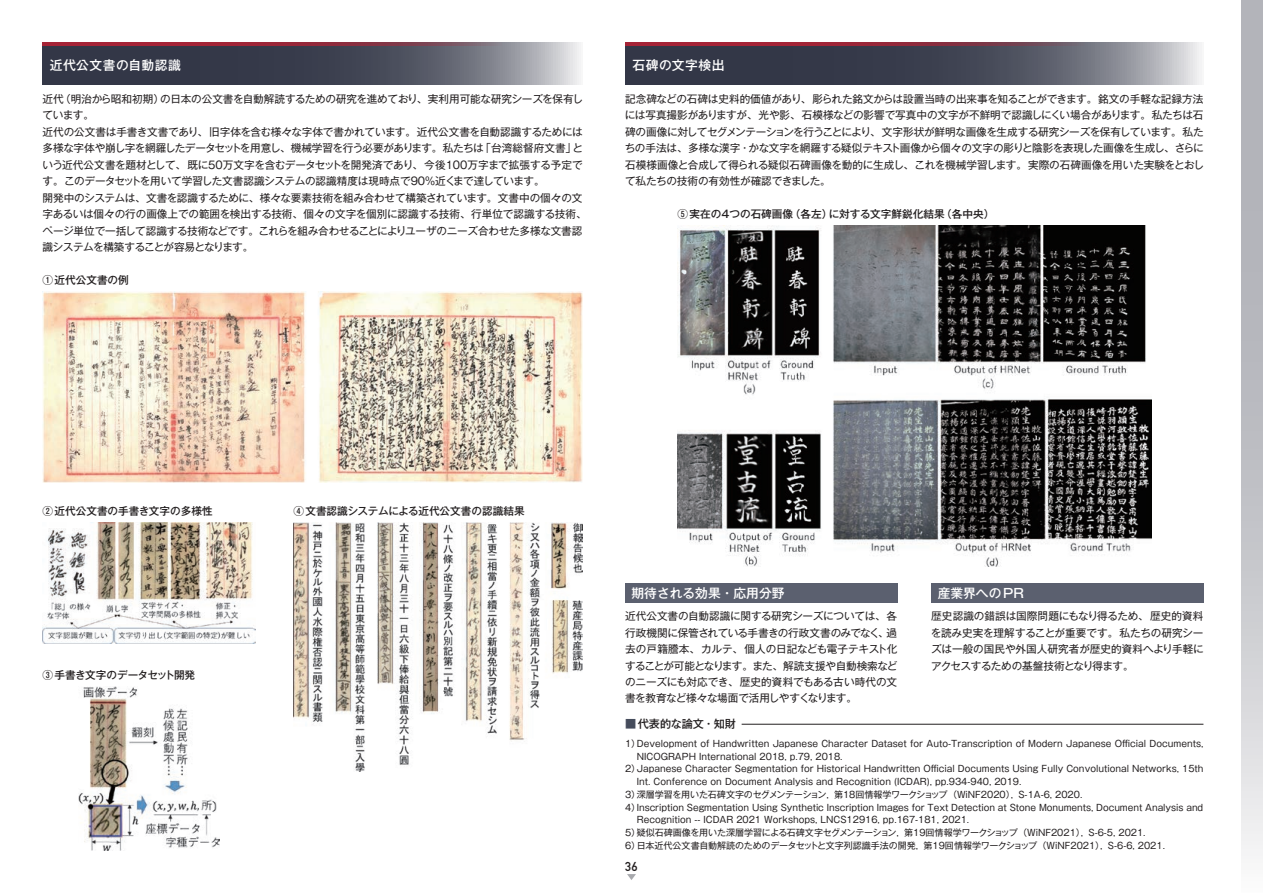
<style>
.page{position:relative;width:1263px;height:893px;background:#fff}
.page>*{position:absolute;margin:0;border:0;box-sizing:border-box;transform-origin:0 0}
.t1{font:500 12.75px "Gothic MB101 Pro";letter-spacing:.005em;color:#fff}
.t2{font:500 12.75px "Gothic MB101 Pro";letter-spacing:.03em;color:#fff}
.t3{font:500 12.75px "Gothic MB101 Pro";letter-spacing:.035em;color:#fff}
.t4{font:12.75px "DIN Mittelschrift Std";color:#231f20}
.t5{font:500 11.1px "Gothic MB101 Pro";color:#231f20}
.t6{font:10.65px/16.5px "Gothic MB101 Pro";letter-spacing:-.02em;color:#231f20;text-align:justify}
.t7{font:500 10.65px "Gothic MB101 Pro";color:#231f20}
.t8{font:500 10.65px "Gothic MB101 Pro";letter-spacing:-.025em;color:#231f20}
.t9{font:9px "Gothic MB101 Pro";color:#231f20}
.s1{color:#454c5c}
</style>
<div class="page">
<svg style="left:1242px;top:0;width:21px;height:856px;background:#c3c4c9"></svg>
<svg style="left:43px;top:43px;width:538px;height:42px;background:#545865"></svg>
<hr style="left:43px;top:43px;width:459px;height:3px;background:#c21f32">
<svg style="left:625px;top:43px;width:577px;height:42px;background:#555865"></svg>
<hr style="left:625px;top:43px;width:459px;height:3px;background:#c21f32">
<hr style="left:742px;top:724px;width:461px;height:1px;background:#231f20">
<div style="left:625px;top:583px;width:272px;height:19px;background:#5b606f"></div>
<div style="left:931px;top:583px;width:272px;height:19px;background:#5b606f"></div>
<img style="left:43px;top:292px;width:540px;height:190px">
<img style="left:677px;top:226px;width:474px;height:340px">
<img style="left:43px;top:522px;width:212px;height:122px">
<img style="left:78px;top:687px;width:141px;height:163px">
<img style="left:293px;top:522px;width:290px;height:250px">
<svg style="left:627px;top:874px;width:9px;height:6px"></svg>
<p class="t2" style="left:50px;top:55px;width:132px">近代公文書の自動認識</p>
<p class="t3" style="left:632px;top:55px;width:93px">石碑の文字検出</p>
<p class="t6" style="left:42px;top:89px;width:546px;text-align:left">近代（明治から昭和初期）の日本の公文書を自動解読するための研究を進めており、実利用可能な研究シーズを保有しています。<br>近代の公文書は手書き文書であり、旧字体を含む様々な字体で書かれています。近代公文書を自動認識するためには多様な字体や崩し字を網羅したデータセットを用意し、機械学習を行う必要があります。私たちは「台湾総督府文書」という近代公文書を題材として、既に50万文字を含むデータセットを開発済であり、今後100万字まで拡張する予定です。このデータセットを用いて学習した文書認識システムの認識精度は現時点で90％近くまで達しています。<br>開発中のシステムは、文書を認識するために、様々な要素技術を組み合わせて構築されています。文書中の個々の文字あるいは個々の行の画像上での範囲を検出する技術、個々の文字を個別に認識する技術、行単位で認識する技術、ページ単位で一括して認識する技術などです。これらを組み合わせることによりユーザのニーズ合わせた多様な文書認識システムを構築することが容易となります。</p>
<p class="t7" style="left:43px;top:271px;width:88px">①近代公文書の例</p>
<p class="t6" style="left:625px;top:89px;width:581px">記念碑などの石碑は史料的価値があり、彫られた銘文からは設置当時の出来事を知ることができます。銘文の手軽な記録方法には写真撮影がありますが、光や影、石模様などの影響で写真中の文字が不鮮明で認識しにくい場合があります。私たちは石碑の画像に対してセグメンテーションを行うことにより、文字形状が鮮明な画像を生成する研究シーズを保有しています。私たちの手法は、多様な漢字・かな文字を網羅する疑似テキスト画像から個々の文字の彫りと陰影を表現した画像を生成し、さらに石模様画像と合成して得られる疑似石碑画像を動的に生成し、これを機械学習します。実際の石碑画像を用いた実験をとおして私たちの技術の有効性が確認できました。</p>
<p class="t7" style="left:677px;top:205px;width:318px">⑤実在の4つの石碑画像（各左）に対する文字鮮鋭化結果（各中央）</p>
<p class="t7" style="left:43px;top:502px;width:172px">②近代公文書の手書き文字の多様性</p>
<p class="t8" style="left:43px;top:666px;width:154px">③手書き文字のデータセット開発</p>
<p class="t7" style="left:293px;top:502px;width:233px">④文書認識システムによる近代公文書の認識結果</p>
<p class="t1" style="left:631px;top:582px;width:155px">期待される効果・応用分野</p>
<p class="t1" style="left:938px;top:582px;width:88px">産業界へのPR</p>
<p class="t6" style="left:625px;top:606px;width:274px">近代公文書の自動認識に関する研究シーズについては、各行政機関に保管されている手書きの行政文書のみでなく、過去の戸籍謄本、カルテ、個人の日記なども電子テキスト化することが可能となります。また、解読支援や自動検索などのニーズにも対応でき、歴史的資料でもある古い時代の文書を教育など様々な場面で活用しやすくなります。</p>
<p class="t6" style="left:931px;top:606px;width:274px">歴史認識の錯誤は国際問題にもなり得るため、歴史的資料を読み史実を理解することが重要です。私たちの研究シーズは一般の国民や外国人研究者が歴史的資料へより手軽にアクセスするための基盤技術となり得ます。</p>
<p class="t5" style="left:625px;top:715px;width:112px"><span class="s1">■</span>代表的な論文・知財</p>
<p class="t9" style="left:625px;top:736px;width:580px">1）Development of Handwritten Japanese Character Dataset for Auto-Transcription of Modern Japanese Official Documents,</p>
<p class="t9" style="left:637px;top:749px;width:207px">NICOGRAPH International 2018, p.79, 2018.</p>
<p class="t9" style="left:625px;top:761px;width:580px">2）Japanese Character Segmentation for Historical Handwritten Official Documents Using Fully Convolutional Networks, 15th</p>
<p class="t9" style="left:637px;top:774px;width:386px">Int. Conference on Document Analysis and Recognition (ICDAR), pp.934-940, 2019.</p>
<p class="t9" style="left:625px;top:787px;width:459px">3）深層学習を用いた石碑文字のセグメンテーション，第18回情報学ワークショップ（WiNF2020），S-1A-6, 2020.</p>
<p class="t9" style="left:625px;top:800px;width:580px">4）Inscription Segmentation Using Synthetic Inscription Images for Text Detection at Stone Monuments, Document Analysis and</p>
<p class="t9" style="left:637px;top:812px;width:334px">Recognition -- ICDAR 2021 Workshops, LNCS12916, pp.167-181, 2021.</p>
<p class="t9" style="left:625px;top:825px;width:522px">5）疑似石碑画像を用いた深層学習による石碑文字セグメンテーション，第19回情報学ワークショップ（WiNF2021），S-6-5, 2021.</p>
<p class="t9" style="left:625px;top:838px;width:541px">6）日本近代公文書自動解読のためのデータセットと文字列認識手法の開発，第19回情報学ワークショップ（WiNF2021），S-6-6, 2021.</p>
<p class="t4" style="left:625px;top:859px;width:14px">36</p>
</div>
